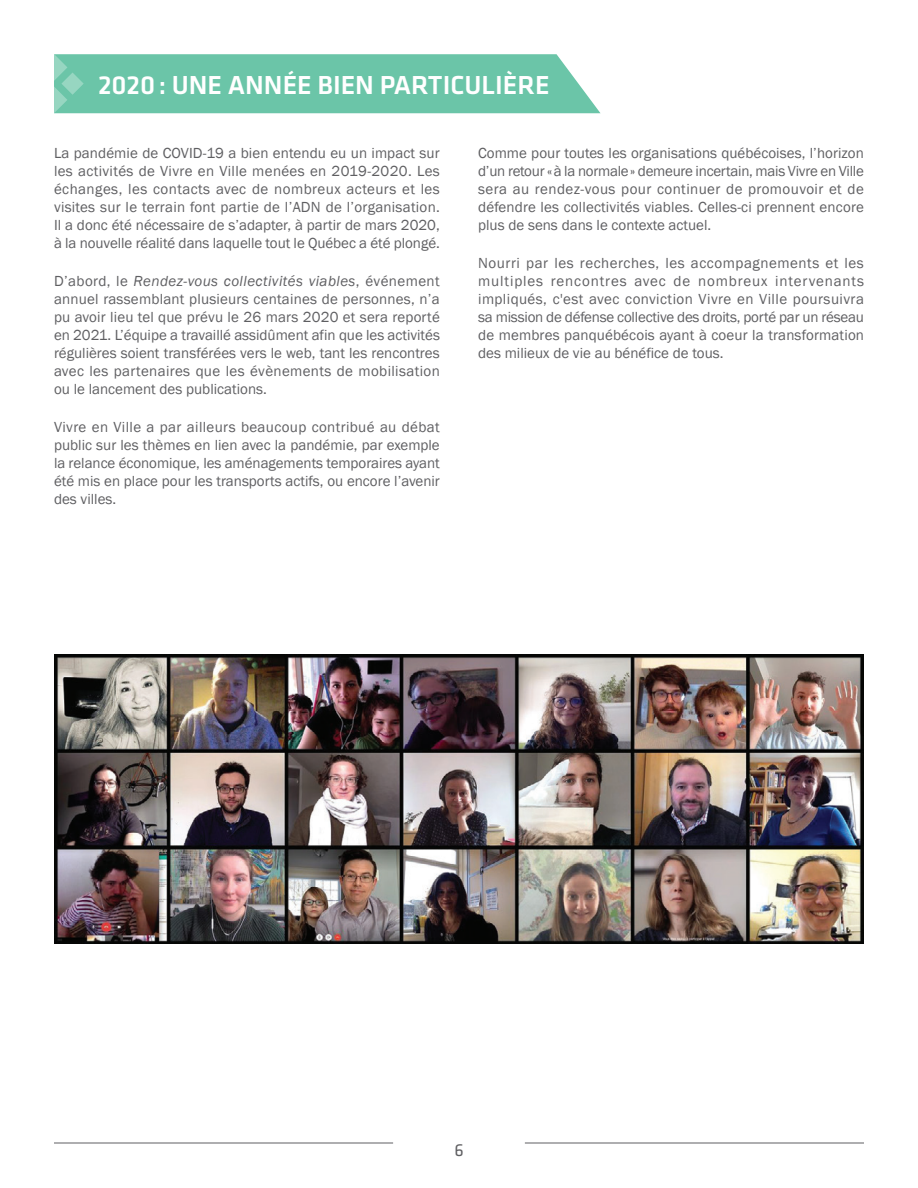
<style>
.page{position:relative;width:918px;height:1188px;background:#fff}
.page>*{position:absolute;margin:0;border:0;box-sizing:border-box;transform-origin:0 0}
.t1{font:500 27px "Klavika Basic";color:#fff}
.t2{font:18px "Klavika Basic";color:#5f5f62}
.t3{font:15px/18px "Franklin Gothic";color:#5f5f62;text-align:justify}
.s1{font-style:italic}
</style>
<div class="page">
<hr style="left:54px;top:1143px;width:339px;height:1px;background:#5f5f62">
<hr style="left:525px;top:1143px;width:339px;height:1px;background:#5f5f62">
<svg style="left:54px;top:54px;width:547px;height:59px;background:#72c7ac"></svg>
<img style="left:54px;top:655px;width:810px;height:289px">
<h1 class="t1" style="left:98px;top:67px;width:453px">2020: UNE ANNÉE BIEN PARTICULIÈRE</h1>
<p class="t3" style="left:54px;top:144px;width:387px">La pandémie de COVID-19 a bien entendu eu un impact sur les activités de Vivre en Ville menées en 2019-2020. Les échanges, les contacts avec de nombreux acteurs et les visites sur le terrain font partie de l’ADN de l’organisation.<br>Il a donc été nécessaire de s’adapter, à partir de mars 2020, à la nouvelle réalité dans laquelle tout le Québec a été plongé.</p>
<p class="t3" style="left:54px;top:272px;width:387px">D’abord, le <span class="s1">Rendez-vous collectivités viables</span>, événement annuel rassemblant plusieurs centaines de personnes, n’a pu avoir lieu tel que prévu le 26 mars 2020 et sera reporté en 2021. L’équipe a travaillé assidûment afin que les activités régulières soient transférées vers le web, tant les rencontres avec les partenaires que les évènements de mobilisation ou le lancement des publications.</p>
<p class="t3" style="left:54px;top:419px;width:387px">Vivre en Ville a par ailleurs beaucoup contribué au débat public sur les thèmes en lien avec la pandémie, par exemple la relance économique, les aménagements temporaires ayant été mis en place pour les transports actifs, ou encore l’avenir des villes.</p>
<p class="t3" style="left:478px;top:144px;width:387px">Comme pour toutes les organisations québécoises, l’horizon d’un retour «à la normale» demeure incertain, mais Vivre en Ville sera au rendez-vous pour continuer de promouvoir et de défendre les collectivités viables. Celles-ci prennent encore plus de sens dans le contexte actuel.</p>
<p class="t3" style="left:478px;top:254px;width:387px">Nourri par les recherches, les accompagnements et les multiples rencontres avec de nombreux intervenants impliqués, c'est avec conviction Vivre en Ville poursuivra sa mission de défense collective des droits, porté par un réseau de membres panquébécois ayant à coeur la transformation des milieux de vie au bénéfice de tous.</p>
<p class="t2" style="left:454px;top:1138px;width:11px">6</p>
</div>
